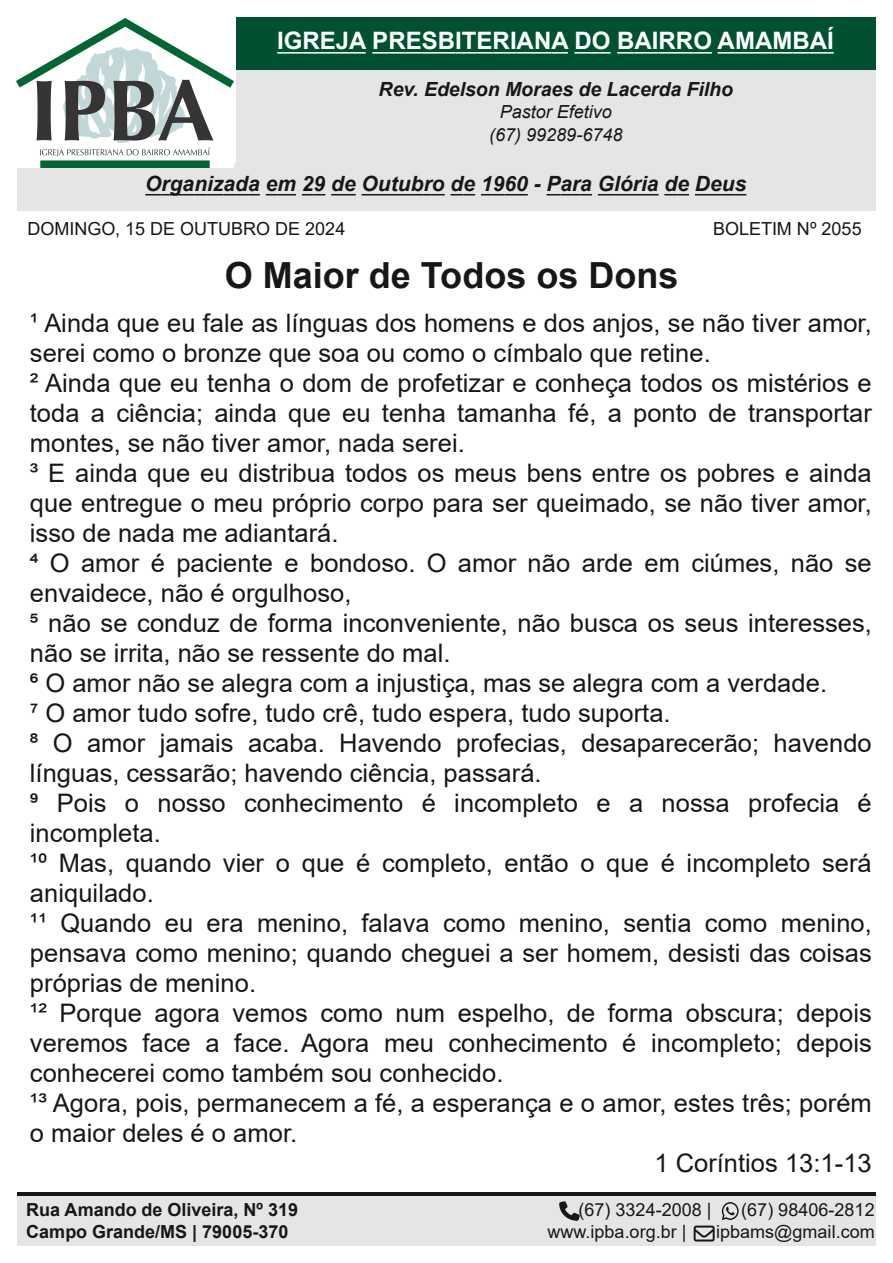
<style>
.page{position:relative;width:893px;height:1263px;background:#fff}
.page>*{position:absolute;margin:0;border:0;box-sizing:border-box;transform-origin:0 0}
.t1{font:700 36px "Arial";color:#181715}
.t2{font:25.5px "Arial";letter-spacing:.005em;color:#181715}
.t3{font:700 24px "Arial";letter-spacing:.005em;color:#fff}
.t4{font:italic 700 21px "Arial";color:#181715}
.t5{font:italic 700 19.5px "Arial";color:#181715}
.t6{font:18px "Arial";color:#181715}
.t7{font:700 18px/22.5px "Arial";color:#181715}
.t8{font:italic 18px/22.5px "Arial";color:#181715;text-align:center}
</style>
<div class="page">
<div style="left:17px;top:1192px;width:859px;height:54px;background:#e5e5e5"></div>
<div style="left:236px;top:69px;width:640px;height:96px;background:#e5e5e5"></div>
<div style="left:17px;top:163px;width:859px;height:47px;background:#e5e5e5"></div>
<svg style="left:145px;top:194px;width:115px;height:1px"></svg>
<svg style="left:266px;top:194px;width:30px;height:1px"></svg>
<svg style="left:302px;top:194px;width:23px;height:1px"></svg>
<svg style="left:331px;top:194px;width:25px;height:1px"></svg>
<svg style="left:362px;top:194px;width:83px;height:1px"></svg>
<svg style="left:451px;top:194px;width:24px;height:1px"></svg>
<svg style="left:481px;top:194px;width:47px;height:1px"></svg>
<svg style="left:547px;top:194px;width:45px;height:1px"></svg>
<svg style="left:598px;top:194px;width:91px;height:1px"></svg>
<svg style="left:695px;top:194px;width:51px;height:1px"></svg>
<hr style="left:17px;top:1192px;width:859px;height:3px;background:#181715">
<div style="left:236px;top:17px;width:640px;height:52px;background:#005131"></div>
<svg style="left:277px;top:52px;width:89px;height:2px"></svg>
<svg style="left:372px;top:52px;width:196px;height:2px"></svg>
<svg style="left:574px;top:52px;width:36px;height:2px"></svg>
<svg style="left:617px;top:52px;width:95px;height:2px"></svg>
<svg style="left:718px;top:52px;width:17px;height:2px"></svg>
<hr style="left:735px;top:52px;width:20px;height:2px;background:#fff">
<svg style="left:755px;top:52px;width:17px;height:2px"></svg>
<hr style="left:772px;top:52px;width:20px;height:2px;background:#fff">
<svg style="left:792px;top:52px;width:42px;height:2px"></svg>
<svg style="left:722px;top:1202px;width:17px;height:18px"></svg>
<svg style="left:559px;top:1201px;width:21px;height:20px"></svg>
<svg style="left:694px;top:1225px;width:21px;height:16px"></svg>
<img style="left:17px;top:18px;width:217px;height:149px">
<p class="t3" style="left:277px;top:27px;width:558px">IGREJA PRESBITERIANA DO BAIRRO AMAMBAÍ</p>
<p class="t5" style="left:379px;top:78px;width:356px">Rev. Edelson Moraes de Lacerda Filho</p>
<p class="t8" style="left:489px;top:101px;width:135px">Pastor Efetivo (67) 99289-6748</p>
<p class="t4" style="left:145px;top:172px;width:603px">Organizada em 29 de Outubro de 1960 - Para Glória de Deus</p>
<p class="t6" style="left:27px;top:219px;width:319px">DOMINGO, 15 DE OUTUBRO DE 2024</p>
<p class="t6" style="left:713px;top:219px;width:150px">BOLETIM Nº 2055</p>
<h1 class="t1" style="left:225px;top:255px;width:455px">O Maior de Todos os Dons</h1>
<p class="t2" style="left:30px;top:309px;width:843px">¹ Ainda que eu fale as línguas dos homens e dos anjos, se não tiver amor,</p>
<p class="t2" style="left:30px;top:339px;width:682px">serei como o bronze que soa ou como o címbalo que retine.</p>
<p class="t2" style="left:30px;top:369px;width:843px">² Ainda que eu tenha o dom de profetizar e conheça todos os mistérios e</p>
<p class="t2" style="left:30px;top:399px;width:843px">toda a ciência; ainda que eu tenha tamanha fé, a ponto de transportar</p>
<p class="t2" style="left:30px;top:429px;width:436px">montes, se não tiver amor, nada serei.</p>
<p class="t2" style="left:30px;top:459px;width:843px">³ E ainda que eu distribua todos os meus bens entre os pobres e ainda</p>
<p class="t2" style="left:30px;top:489px;width:843px">que entregue o meu próprio corpo para ser queimado, se não tiver amor,</p>
<p class="t2" style="left:30px;top:519px;width:310px">isso de nada me adiantará.</p>
<p class="t2" style="left:30px;top:549px;width:843px">⁴ O amor é paciente e bondoso. O amor não arde em ciúmes, não se</p>
<p class="t2" style="left:30px;top:579px;width:323px">envaidece, não é orgulhoso,</p>
<p class="t2" style="left:30px;top:609px;width:843px">⁵ não se conduz de forma inconveniente, não busca os seus interesses,</p>
<p class="t2" style="left:30px;top:639px;width:422px">não se irrita, não se ressente do mal.</p>
<p class="t2" style="left:30px;top:669px;width:799px">⁶ O amor não se alegra com a injustiça, mas se alegra com a verdade.</p>
<p class="t2" style="left:30px;top:699px;width:642px">⁷ O amor tudo sofre, tudo crê, tudo espera, tudo suporta.</p>
<p class="t2" style="left:30px;top:729px;width:843px">⁸ O amor jamais acaba. Havendo profecias, desaparecerão; havendo</p>
<p class="t2" style="left:30px;top:759px;width:513px">línguas, cessarão; havendo ciência, passará.</p>
<p class="t2" style="left:30px;top:789px;width:843px">⁹ Pois o nosso conhecimento é incompleto e a nossa profecia é</p>
<p class="t2" style="left:30px;top:819px;width:132px">incompleta.</p>
<p class="t2" style="left:30px;top:849px;width:843px">¹⁰ Mas, quando vier o que é completo, então o que é incompleto será</p>
<p class="t2" style="left:30px;top:879px;width:125px">aniquilado.</p>
<p class="t2" style="left:30px;top:909px;width:843px">¹¹ Quando eu era menino, falava como menino, sentia como menino,</p>
<p class="t2" style="left:30px;top:939px;width:843px">pensava como menino; quando cheguei a ser homem, desisti das coisas</p>
<p class="t2" style="left:30px;top:969px;width:228px">próprias de menino.</p>
<p class="t2" style="left:30px;top:999px;width:843px">¹² Porque agora vemos como num espelho, de forma obscura; depois</p>
<p class="t2" style="left:30px;top:1029px;width:843px">veremos face a face. Agora meu conhecimento é incompleto; depois</p>
<p class="t2" style="left:30px;top:1059px;width:475px">conhecerei como também sou conhecido.</p>
<p class="t2" style="left:30px;top:1089px;width:843px">¹³ Agora, pois, permanecem a fé, a esperança e o amor, estes três; porém</p>
<p class="t2" style="left:30px;top:1119px;width:269px">o maior deles é o amor.</p>
<p class="t2" style="left:654px;top:1149px;width:219px">1 Coríntios 13:1-13</p>
<p class="t7" style="left:26px;top:1198px;width:273px">Rua Amando de Oliveira, Nº 319<br>Campo Grande/MS | 79005-370</p>
<p class="t6" style="left:578px;top:1199px;width:135px">(67) 3324-2008 |</p>
<p class="t6" style="left:741px;top:1199px;width:135px">(67) 98406-2812</p>
<p class="t6" style="left:547px;top:1222px;width:140px">www.ipba.org.br |</p>
<p class="t6" style="left:716px;top:1222px;width:160px">ipbams@gmail.com</p>
</div>
